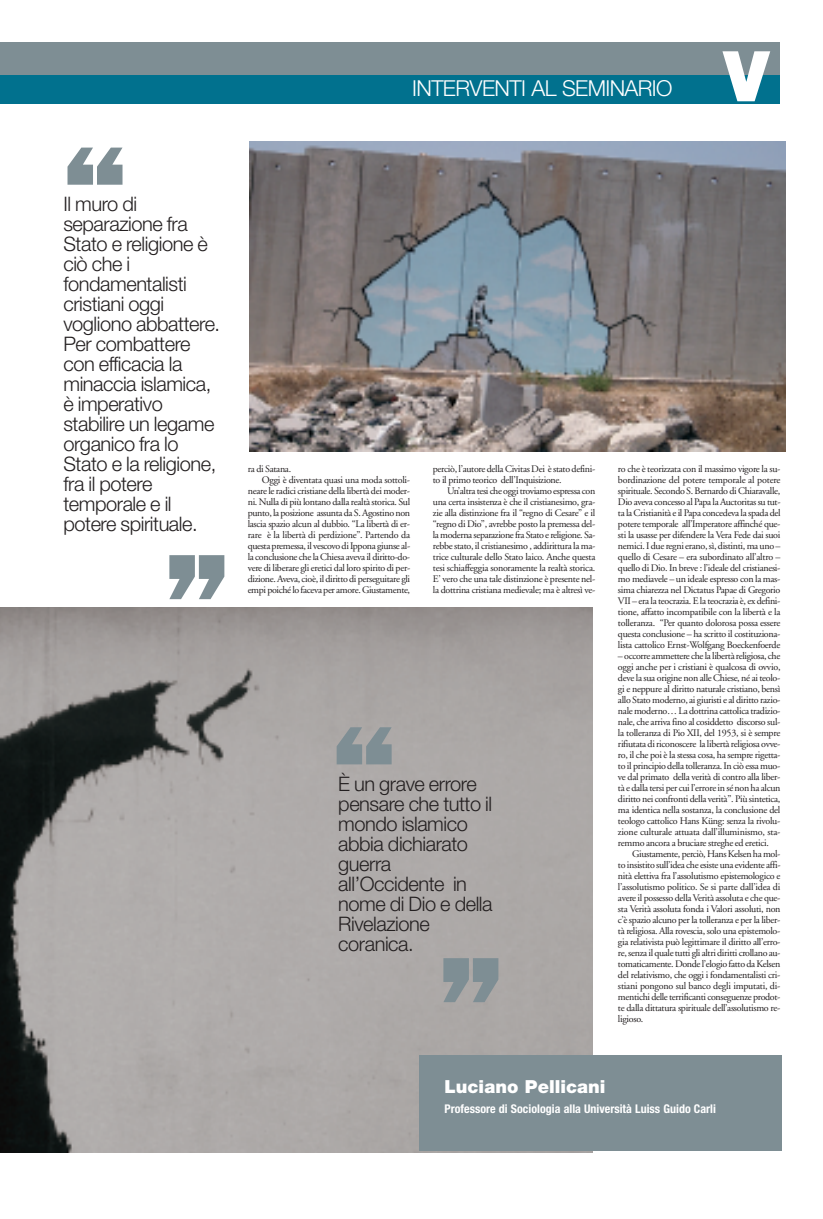
<style>
.page{position:relative;width:823px;height:1219px;background:#fff}
.page>*{position:absolute;margin:0;border:0;box-sizing:border-box;transform-origin:0 0}
.t1{font:900 70px "Helvetica Neue";color:#fff}
.t2{font:300 22px "Helvetica Neue";letter-spacing:-.03em;color:#fff}
.t3{font:300 20px/20px "Helvetica Neue";letter-spacing:-.02em;color:#231f20}
.t4{font:900 18px "Helvetica Neue";color:#fff}
.t5{font:700 condensed 12px "Helvetica Neue";color:#fff}
.t6{font:10px/11px "Adobe Garamond";letter-spacing:-.03em;color:#231f20;text-align:justify}
</style>
<div class="page">
<img style="left:249px;top:142px;width:535px;height:309px">
<img style="left:0;top:608px;width:592px;height:545px">
<div style="left:0;top:71px;width:780px;height:32px;background:#01718e"></div>
<div style="left:0;top:43px;width:780px;height:32px;background:#7e8e94"></div>
<svg style="left:336px;top:727px;width:55px;height:37px;background:#8b9599"></svg>
<svg style="left:443px;top:958px;width:55px;height:44px;background:#8b9599"></svg>
<svg style="left:67px;top:148px;width:55px;height:37px"></svg>
<svg style="left:169px;top:555px;width:55px;height:44px"></svg>
<div style="left:419px;top:1055px;width:362px;height:95px;background:#7e8e94"></div>
<h2 class="t2" style="left:412px;top:81px;width:262px">INTERVENTI AL SEMINARIO</h2>
<h1 class="t1" style="left:723px;top:51px;width:47px">V</h1>
<p class="t3" style="left:63px;top:196px;width:158px">Il muro di separazione fra<br>Stato e religione è ciò che i fondamentalisti cristiani oggi vogliono abbattere.<br>Per combattere con efficacia la minaccia islamica, è imperativo stabilire un legame organico fra lo<br>Stato e la religione, fra il potere temporale e il potere spirituale.</p>
<p class="t6" style="left:247px;top:464px;width:45px">ra di Satana.</p>
<p class="t6" style="left:262px;top:475px;width:150px">Oggi è diventata quasi una moda sottoli-</p>
<p class="t6" style="left:247px;top:486px;width:164px">neare le radici cristiane della libertà dei moder-</p>
<p class="t6" style="left:247px;top:497px;width:164px">ni. Nulla di più lontano dalla realtà storica. Sul</p>
<p class="t6" style="left:247px;top:508px;width:164px">punto, la posizione assunta da S. Agostino non</p>
<p class="t6" style="left:247px;top:519px;width:164px">lascia spazio alcun al dubbio. “La libertà di er-</p>
<p class="t6" style="left:247px;top:530px;width:164px">rare è la libertà di perdizione”. Partendo da</p>
<p class="t6" style="left:247px;top:541px;width:164px">questa premessa, il vescovo di Ippona giunse al-</p>
<p class="t6" style="left:247px;top:552px;width:164px">la conclusione che la Chiesa aveva il diritto-do-</p>
<p class="t6" style="left:247px;top:563px;width:164px">vere di liberare gli eretici dal loro spirito di per-</p>
<p class="t6" style="left:247px;top:574px;width:164px">dizione. Aveva, cioè, il diritto di perseguitare gli</p>
<p class="t6" style="left:247px;top:585px;width:164px">empi poiché lo faceva per amore. Giustamente,</p>
<p class="t6" style="left:432px;top:464px;width:164px">perciò, l’autore della Civitas Dei è stato defini&shy;to il primo teorico dell’Inquisizione.</p>
<p class="t6" style="left:432px;top:486px;width:164px;text-indent:14px">Un’altra tesi che oggi troviamo espressa con una certa insistenza è che il cristianesimo, gra&shy;zie alla distinzione fra il “regno di Cesare” e il “regno di Dio”, avrebbe posto la premessa del&shy;la moderna separazione fra Stato e religione. Sa&shy;rebbe stato, il cristianesimo , addirittura la ma&shy;trice culturale dello Stato laico. Anche questa tesi schiaffeggia sonoramente la realtà storica.<br>E’ vero che una tale distinzione è presente nel&shy;la dottrina cristiana medievale; ma è altresì ve-</p>
<h3 class="t3" style="left:338px;top:775px;width:156px">È un grave errore pensare che tutto il mondo islamico abbia dichiarato guerra all’Occidente in nome di Dio e della<br>Rivelazione coranica.</h3>
<p class="t6" style="left:617px;top:464px;width:164px">ro che è teorizzata con il massimo vigore la su&shy;bordinazione del potere temporale al potere spirituale. Secondo S. Bernardo di Chiaravalle, Dio aveva concesso al Papa la Auctoritas su tut&shy;ta la Cristianità e il Papa concedeva la spada del potere temporale all’Imperatore affinché que&shy;sti la usasse per difendere la Vera Fede dai suoi nemici. I due regni erano, sì, distinti, ma uno – quello di Cesare – era subordinato all’altro – quello di Dio. In breve : l’ideale del cristianesi&shy;mo mediavele – un ideale espresso con la mas&shy;sima chiarezza nel Dictatus Papae di Gregorio VII – era la teocrazia. E la teocrazia è, ex defini&shy;tione, affatto incompatibile con la libertà e la tolleranza. “Per quanto dolorosa possa essere questa conclusione – ha scritto il costituziona&shy;lista cattolico Ernst-Wolfgang Boeckenfoerde</p>
<p class="t6" style="left:617px;top:651px;width:164px">– occorre ammettere che la libertà religiosa, che oggi anche per i cristiani è qualcosa di ovvio, deve la sua origine non alle Chiese, né ai teolo&shy;gi e neppure al diritto naturale cristiano, bensì allo Stato moderno, ai giuristi e al diritto razio&shy;nale moderno… La dottrina cattolica tradizio&shy;nale, che arriva fino al cosiddetto discorso sul&shy;la tolleranza di Pio XII, del 1953, si è sempre rifiutata di riconoscere la libertà religiosa ovve&shy;ro, il che poi è la stessa cosa, ha sempre rigetta&shy;to il principio della tolleranza. In ciò essa muo&shy;ve dal primato della verità di contro alla liber&shy;tà e dalla tersi per cui l’errore in sé non ha alcun diritto nei confronti della verità”. Più sintetica, ma identica nella sostanza, la conclusione del teologo cattolico Hans Küng: senza la rivolu&shy;zione culturale attuata dall’illuminismo, sta&shy;remmo ancora a bruciare streghe ed eretici.</p>
<p class="t6" style="left:617px;top:849px;width:164px;text-indent:14px">Giustamente, perciò, Hans Kelsen ha mol&shy;to insistito sull’idea che esiste una evidente affi&shy;nità elettiva fra l’assolutismo epistemologico e l’assolutismo politico. Se si parte dall’idea di avere il possesso della Verità assoluta e che que&shy;sta Verità assoluta fonda i Valori assoluti, non c’è spazio alcuno per la tolleranza e per la liber&shy;tà religiosa. Alla rovescia, solo una epistemolo&shy;gia relativista può legittimare il diritto all’erro&shy;re, senza il quale tutti gli altri diritti crollano au&shy;tomaticamente. Donde l’elogio fatto da Kelsen del relativismo, che oggi i fondamentalisti cri&shy;stiani pongono sul banco degli imputati, di&shy;mentichi delle terrificanti conseguenze prodot&shy;te dalla dittatura spirituale dell’assolutismo re&shy;ligioso.</p>
<h3 class="t4" style="left:444px;top:1080px;width:162px">Luciano Pellicani</h3>
<p class="t5" style="left:444px;top:1101px;width:273px">Professore di Sociologia alla Università Luiss Guido Carli</p>
</div>
